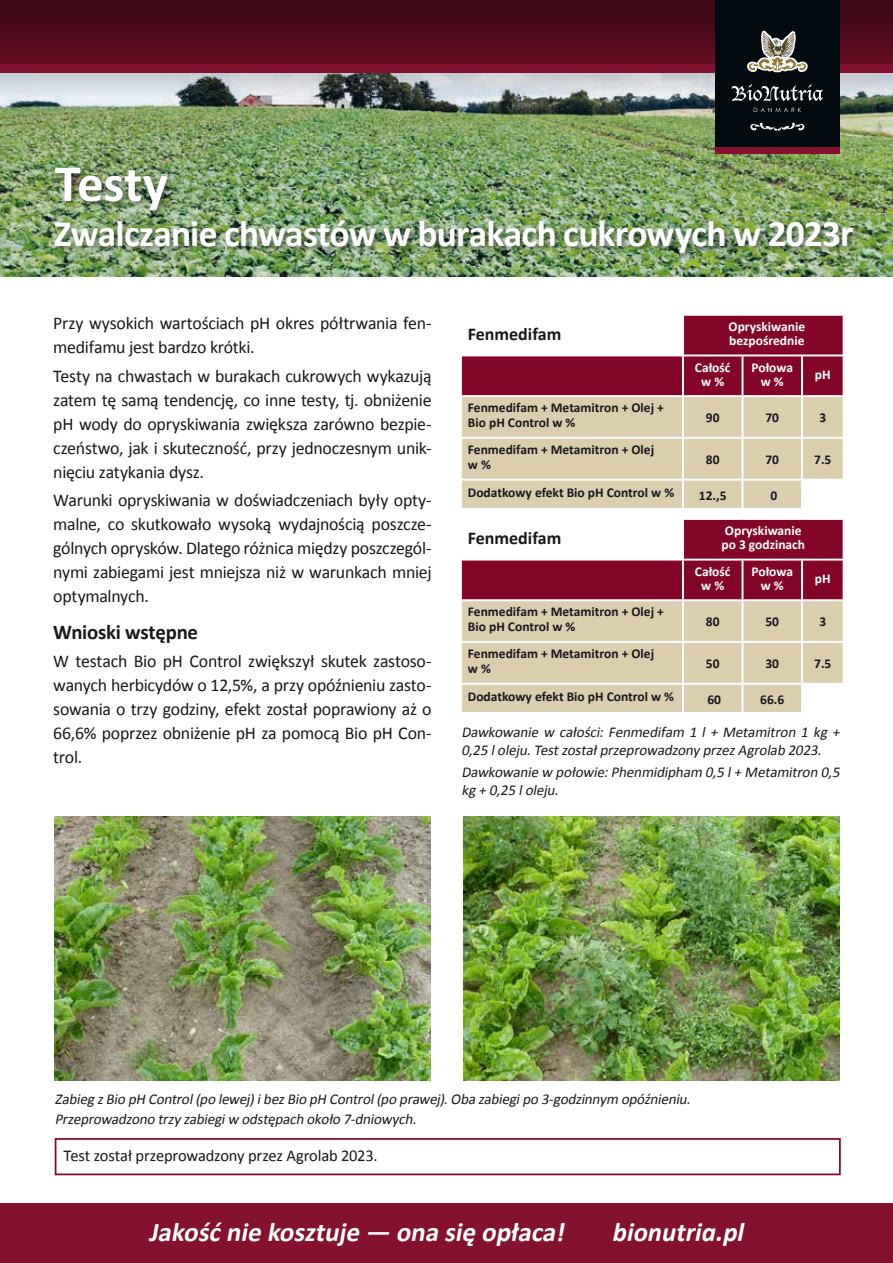
<style>
.page{position:relative;width:893px;height:1263px;background:#fff}
.page>*{position:absolute;margin:0;border:0;box-sizing:border-box;transform-origin:0 0}
.t1{font:700 52.5px "Calibri";letter-spacing:-.005em;color:#fff}
.t2{font:700 37.5px "Calibri";letter-spacing:-.02em;color:#fff}
.t3{font:italic 700 27px "Calibri";color:#fff}
.t4{font:italic 700 27px "Calibri";color:#fff}
.t5{font:700 21px "Calibri";letter-spacing:-.015em;color:#1a171c}
.t6{font:18px/24px "Calibri";letter-spacing:-.015em;color:#1a171c;text-align:justify}
.t7{font:700 18px "Calibri";color:#1a171c}
.t8{font:16.5px "Calibri";letter-spacing:-.01em;color:#1a171c}
.t9{font:italic 15px/18px "Calibri";color:#1a171c}
.t10{font:700 13.5px/15.1px "Calibri";color:#1a171c}
.t11{font:700 13.5px/14.1px "Calibri";color:#fff;text-align:center}
</style>
<div class="page">
<img style="left:55px;top:816px;width:375px;height:264px">
<img style="left:463px;top:816px;width:376px;height:264px">
<img style="left:0;top:97px;width:893px;height:179px">
<div style="left:53px;top:167px;width:807px;height:93px;background:#1a171c;opacity:.45"></div>
<svg style="left:0;top:0;width:893px;height:97px;background:#6b3948"></svg>
<div style="left:0;top:64px;width:893px;height:8px;background:#84112d"></div>
<div style="left:715px;top:0;width:125px;height:148px;background:#030b11"></div>
<div style="left:715px;top:148px;width:125px;height:6px;background:#84112d"></div>
<svg style="left:747px;top:31px;width:61px;height:41px"></svg>
<svg style="left:750px;top:122px;width:54px;height:9px"></svg>
<svg style="left:732px;top:84px;width:91px;height:17px"></svg>
<svg style="left:754px;top:108px;width:47px;height:4px"></svg>
<div style="left:0;top:1203px;width:893px;height:60px;background:#84112d"></div>
<div style="left:55px;top:1138px;width:786px;height:37px;border:2px solid #830628"></div>
<svg style="left:462px;top:316px;width:381px;height:192px;background:#c69992"></svg>
<hr style="left:682px;top:316px;width:2px;height:38px;background:#fff">
<hr style="left:462px;top:354px;width:221px;height:2px;background:#fff">
<hr style="left:683px;top:354px;width:59px;height:2px;background:#fff">
<hr style="left:682px;top:356px;width:2px;height:39px;background:#fff">
<hr style="left:742px;top:354px;width:60px;height:2px;background:#fff">
<hr style="left:741px;top:356px;width:2px;height:39px;background:#fff">
<hr style="left:802px;top:354px;width:43px;height:2px;background:#fff">
<hr style="left:801px;top:356px;width:2px;height:39px;background:#fff">
<hr style="left:462px;top:395px;width:221px;height:2px;background:#fff">
<hr style="left:683px;top:395px;width:59px;height:2px;background:#fff">
<hr style="left:682px;top:397px;width:2px;height:40px;background:#fff">
<hr style="left:742px;top:395px;width:60px;height:2px;background:#fff">
<hr style="left:741px;top:397px;width:2px;height:40px;background:#fff">
<hr style="left:802px;top:395px;width:43px;height:2px;background:#fff">
<hr style="left:801px;top:397px;width:2px;height:40px;background:#fff">
<hr style="left:462px;top:437px;width:221px;height:2px;background:#fff">
<hr style="left:683px;top:437px;width:59px;height:2px;background:#fff">
<hr style="left:682px;top:439px;width:2px;height:40px;background:#fff">
<hr style="left:742px;top:437px;width:60px;height:2px;background:#fff">
<hr style="left:741px;top:439px;width:2px;height:40px;background:#fff">
<hr style="left:802px;top:437px;width:43px;height:2px;background:#fff">
<hr style="left:801px;top:439px;width:2px;height:40px;background:#fff">
<hr style="left:462px;top:479px;width:221px;height:2px;background:#fff">
<hr style="left:683px;top:479px;width:59px;height:2px;background:#fff">
<hr style="left:682px;top:481px;width:2px;height:27px;background:#fff">
<hr style="left:742px;top:479px;width:60px;height:2px;background:#fff">
<hr style="left:741px;top:481px;width:2px;height:27px;background:#fff">
<hr style="left:802px;top:479px;width:43px;height:2px;background:#fff">
<hr style="left:801px;top:481px;width:2px;height:27px;background:#fff">
<svg style="left:462px;top:520px;width:381px;height:192px;background:#c69a92"></svg>
<hr style="left:682px;top:520px;width:2px;height:39px;background:#fff">
<hr style="left:462px;top:559px;width:221px;height:1px;background:#fff">
<hr style="left:683px;top:559px;width:59px;height:1px;background:#fff">
<hr style="left:682px;top:560px;width:2px;height:39px;background:#fff">
<hr style="left:742px;top:559px;width:60px;height:1px;background:#fff">
<hr style="left:741px;top:560px;width:2px;height:39px;background:#fff">
<hr style="left:802px;top:559px;width:43px;height:1px;background:#fff">
<hr style="left:801px;top:560px;width:2px;height:39px;background:#fff">
<hr style="left:462px;top:599px;width:221px;height:2px;background:#fff">
<hr style="left:683px;top:599px;width:59px;height:2px;background:#fff">
<hr style="left:682px;top:601px;width:2px;height:40px;background:#fff">
<hr style="left:742px;top:599px;width:60px;height:2px;background:#fff">
<hr style="left:741px;top:601px;width:2px;height:40px;background:#fff">
<hr style="left:802px;top:599px;width:43px;height:2px;background:#fff">
<hr style="left:801px;top:601px;width:2px;height:40px;background:#fff">
<hr style="left:462px;top:641px;width:221px;height:2px;background:#fff">
<hr style="left:683px;top:641px;width:59px;height:2px;background:#fff">
<hr style="left:682px;top:643px;width:2px;height:40px;background:#fff">
<hr style="left:742px;top:641px;width:60px;height:2px;background:#fff">
<hr style="left:741px;top:643px;width:2px;height:40px;background:#fff">
<hr style="left:802px;top:641px;width:43px;height:2px;background:#fff">
<hr style="left:801px;top:643px;width:2px;height:40px;background:#fff">
<hr style="left:462px;top:683px;width:221px;height:2px;background:#fff">
<hr style="left:683px;top:683px;width:59px;height:2px;background:#fff">
<hr style="left:682px;top:685px;width:2px;height:27px;background:#fff">
<hr style="left:742px;top:683px;width:60px;height:2px;background:#fff">
<hr style="left:741px;top:685px;width:2px;height:27px;background:#fff">
<hr style="left:802px;top:683px;width:43px;height:2px;background:#fff">
<hr style="left:801px;top:685px;width:2px;height:27px;background:#fff">
<h1 class="t1" style="left:55px;top:146px;width:114px">Testy</h1>
<h2 class="t2" style="left:54px;top:207px;width:801px">Zwalczanie chwastów w burakach cukrowych w 2023r</h2>
<p class="t6" style="left:53px;top:311px;width:380px">Przy wysokich wartościach pH okres półtrwania fen&shy;medifamu jest bardzo krótki.</p>
<p class="t6" style="left:53px;top:363px;width:380px">Testy na chwastach w burakach cukrowych wykazują zatem tę samą tendencję, co inne testy, tj. obniżenie pH wody do opryskiwania zwiększa zarówno bezpie&shy;czeństwo, jak i skuteczność, przy jednoczesnym unik&shy;nięciu zatykania dysz.</p>
<p class="t6" style="left:53px;top:487px;width:380px">Warunki opryskiwania w doświadczeniach były opty&shy;malne, co skutkowało wysoką wydajnością poszcze&shy;gólnych oprysków. Dlatego różnica między poszczegól&shy;nymi zabiegami jest mniejsza niż w warunkach mniej optymalnych.</p>
<p class="t5" style="left:53px;top:617px;width:146px">Wnioski wstępne</p>
<p class="t6" style="left:53px;top:648px;width:380px">W testach Bio pH Control zwiększył skutek zastoso&shy;wanych herbicydów o 12,5%, a przy opóźnieniu zasto&shy;sowania o trzy godziny, efekt został poprawiony aż o 66,6% poprzez obniżenie pH za pomocą Bio pH Con&shy;trol.</p>
<p class="t7" style="left:468px;top:321px;width:95px">Fenmedifam</p>
<p class="t11" style="left:728px;top:319px;width:78px;text-align:left">Opryskiwanie bezpośrednie</p>
<p class="t11" style="left:695px;top:360px;width:37px">Całość w %</p>
<p class="t11" style="left:751px;top:360px;width:43px">Połowa w %</p>
<p class="t11" style="left:815px;top:367px;width:17px">pH</p>
<p class="t10" style="left:468px;top:400px;width:198px">Fenmedifam + Metamitron + Olej +<br>Bio pH Control w %</p>
<p class="t10" style="left:706px;top:410px;width:15px">90</p>
<p class="t10" style="left:765px;top:410px;width:15px">70</p>
<p class="t10" style="left:819px;top:410px;width:8px">3</p>
<p class="t10" style="left:468px;top:441px;width:188px">Fenmedifam + Metamitron + Olej w %</p>
<p class="t10" style="left:706px;top:451px;width:15px">80</p>
<p class="t10" style="left:765px;top:451px;width:15px">70</p>
<p class="t10" style="left:814px;top:451px;width:19px">7.5</p>
<p class="t10" style="left:468px;top:484px;width:208px">Dodatkowy efekt Bio pH Control w %</p>
<p class="t10" style="left:699px;top:487px;width:29px">12.,5</p>
<p class="t10" style="left:770px;top:487px;width:8px">0</p>
<p class="t7" style="left:468px;top:525px;width:95px">Fenmedifam</p>
<p class="t11" style="left:721px;top:523px;width:85px;text-align:left">Opryskiwanie po 3 godzinach</p>
<p class="t11" style="left:695px;top:564px;width:37px">Całość w %</p>
<p class="t11" style="left:751px;top:564px;width:43px">Połowa w %</p>
<p class="t11" style="left:815px;top:571px;width:17px">pH</p>
<p class="t10" style="left:468px;top:604px;width:198px">Fenmedifam + Metamitron + Olej +<br>Bio pH Control w %</p>
<p class="t10" style="left:706px;top:614px;width:15px">80</p>
<p class="t10" style="left:765px;top:614px;width:15px">50</p>
<p class="t10" style="left:819px;top:614px;width:8px">3</p>
<p class="t10" style="left:468px;top:645px;width:188px">Fenmedifam + Metamitron + Olej w %</p>
<p class="t10" style="left:706px;top:656px;width:15px">50</p>
<p class="t10" style="left:765px;top:656px;width:15px">30</p>
<p class="t10" style="left:814px;top:656px;width:19px">7.5</p>
<p class="t10" style="left:468px;top:689px;width:208px">Dodatkowy efekt Bio pH Control w %</p>
<p class="t10" style="left:707px;top:691px;width:15px">60</p>
<p class="t10" style="left:760px;top:691px;width:26px">66.6</p>
<p class="t9" style="left:461px;top:722px;width:383px">Dawkowanie w całości: Fenmedifam 1 l + Metamitron 1 kg +<br>0,25 loleju.TestzostałprzeprowadzonyprzezAgrolab 2023.</p>
<p class="t9" style="left:461px;top:762px;width:383px">Dawkowanie w połowie:Phenmidipham 0,5 l+ Metamitron 0,5 kg + 0,25 loleju.</p>
<p class="t9" style="left:55px;top:1089px;width:640px;line-height:19.5px">ZabiegzBio pH Control(po lewej)ibezBio pH Control(po prawej).Obazabiegipo 3-godzinnym opóźnieniu.<br>Przeprowadzono trzyzabiegiw odstępach około 7-dniowych.</p>
<p class="t8" style="left:64px;top:1144px;width:315px">Test został przeprowadzony przez Agrolab 2023.</p>
<h3 class="t3" style="left:149px;top:1213px;width:423px">Jakośćnie kosztuje — ona się opłaca!</h3>
<h3 class="t4" style="left:613px;top:1213px;width:133px">bionutria.pl</h3>
</div>
